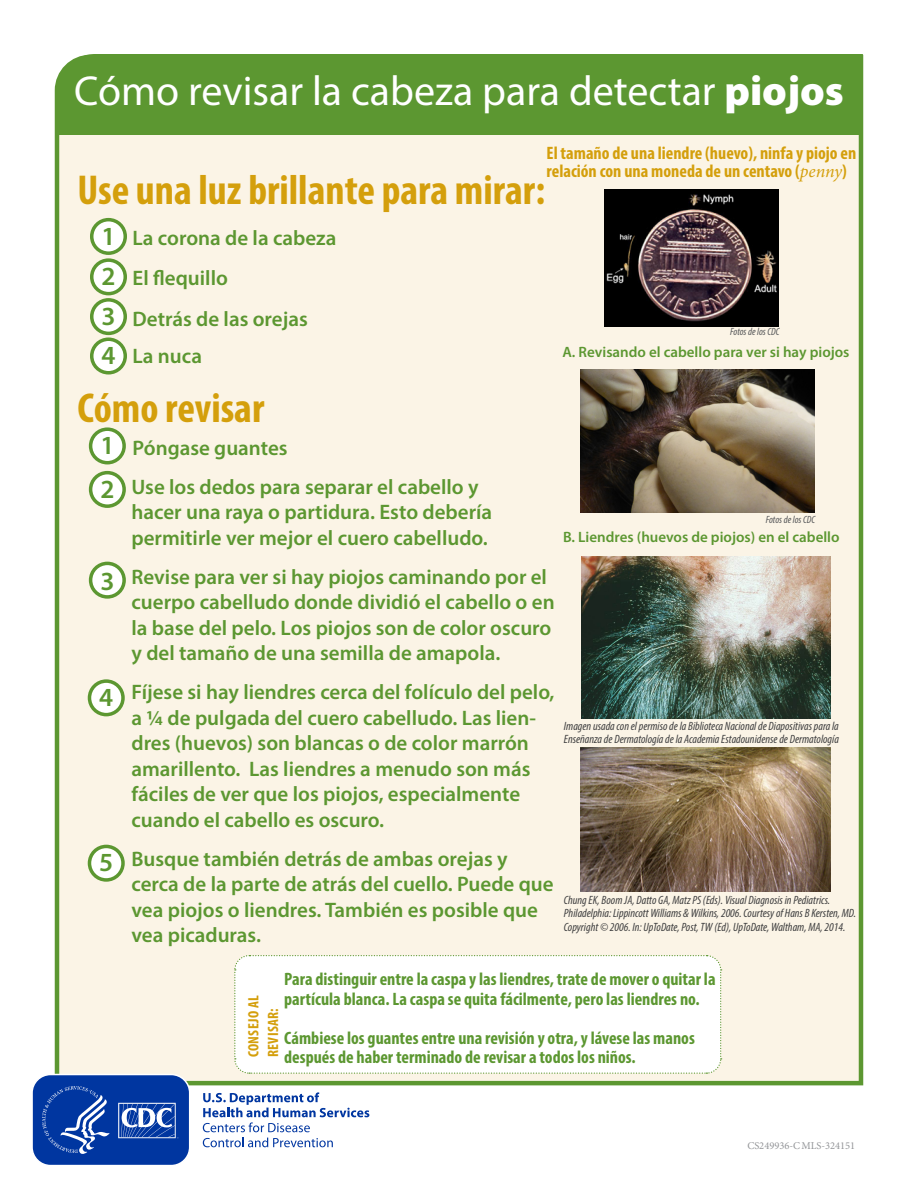
<style>
.page{position:relative;width:918px;height:1188px;background:#fff}
.page>*{position:absolute;margin:0;border:0;box-sizing:border-box;transform-origin:0 0}
.t1{font:700 condensed 42px "Myriad Pro";color:#d49f0c}
.t2{font:42px "Myriad Pro";color:#fff}
.t3{font:600 26.25px "Myriad Pro";color:#5c9731}
.t4{font:600 21px/25.5px "Myriad Pro";color:#5c9731}
.t5{font:700 condensed 18px/19.5px "Myriad Pro";color:#5c9731}
.t6{font:700 condensed 18px/18px "Myriad Pro";color:#d49f0c}
.t7{font:600 15px "Myriad Pro";color:#5c9731}
.t8{font:700 condensed 15px/19.5px "Myriad Pro";letter-spacing:.02em;color:#d49f0c}
.t9{font:italic condensed 12px/13.5px "Myriad Pro";color:#3e3e3f}
.t10{font:italic condensed 10.5px "Myriad Pro";color:#57585a}
.t11{font:10.5px "Minion Pro";color:#939598}
.s1{font-weight:900}
.s2{font-family:"Minion Pro";font-weight:400;font-style:italic;font-stretch:normal}
</style>
<div class="page">
<div style="left:54px;top:54px;width:810px;height:1032px;background:#fbf4e6"></div>
<div style="left:55px;top:54px;width:808px;height:81px;background:#5c9731"></div>
<div style="left:92px;top:220px;width:33px;height:33px;background:#fff;border-radius:50%"></div>
<div style="left:90px;top:218px;width:37px;height:37px;border:3px solid #5c9731;border-radius:50%"></div>
<svg style="left:91px;top:429px;width:33px;height:34px"></svg>
<div style="left:89px;top:427px;width:37px;height:37px;border:3px solid #5c9731;border-radius:50%"></div>
<div style="left:92px;top:300px;width:33px;height:33px;background:#fff;border-radius:50%"></div>
<div style="left:90px;top:298px;width:37px;height:37px;border:3px solid #5c9731;border-radius:50%"></div>
<svg style="left:91px;top:563px;width:33px;height:34px"></svg>
<div style="left:89px;top:562px;width:37px;height:37px;border:3px solid #5c9731;border-radius:50%"></div>
<div style="left:92px;top:260px;width:33px;height:34px;background:#fff;border-radius:50%"></div>
<div style="left:90px;top:258px;width:37px;height:37px;border:3px solid #5c9731;border-radius:50%"></div>
<div style="left:91px;top:473px;width:33px;height:33px;background:#fff;border-radius:50%"></div>
<div style="left:89px;top:471px;width:37px;height:37px;border:3px solid #5c9731;border-radius:50%"></div>
<svg style="left:92px;top:339px;width:33px;height:34px"></svg>
<div style="left:90px;top:338px;width:37px;height:37px;border:3px solid #5c9731;border-radius:50%"></div>
<svg style="left:89px;top:681px;width:34px;height:34px"></svg>
<div style="left:88px;top:679px;width:37px;height:37px;border:3px solid #5c9731;border-radius:50%"></div>
<img style="left:580px;top:369px;width:234px;height:144px">
<img style="left:605px;top:190px;width:173px;height:136px">
<svg style="left:234px;top:954px;width:488px;height:120px"></svg>
<svg style="left:89px;top:846px;width:34px;height:34px"></svg>
<div style="left:88px;top:845px;width:37px;height:37px;border:3px solid #5c9731;border-radius:50%"></div>
<img style="left:582px;top:557px;width:248px;height:161px">
<img style="left:580px;top:748px;width:250px;height:143px">
<svg style="left:203px;top:1092px;width:166px;height:40px"></svg>
<svg style="left:203px;top:1138px;width:130px;height:9px"></svg>
<svg style="left:32px;top:1074px;width:159px;height:91px"></svg>
<p class="t2" style="left:74px;top:65px;width:771px">Cómo revisar la cabeza para detectar <span class="s1">piojos</span></p>
<p class="t6" style="left:547px;top:143px;width:311px">El tamaño de una liendre (huevo), ninfa y piojo en relación con una moneda de un centavo (<span class="s2">penny</span>)</p>
<p class="t1" style="left:78px;top:164px;width:469px">Use una luz brillante para mirar:</p>
<p class="t4" style="left:133px;top:224px;width:205px">La corona de la cabeza</p>
<p class="t4" style="left:133px;top:265px;width:97px">El flequillo</p>
<p class="t4" style="left:133px;top:305px;width:177px">Detrás de las orejas</p>
<p class="t4" style="left:133px;top:343px;width:71px">La nuca</p>
<p class="t1" style="left:78px;top:382px;width:188px">Cómo revisar</p>
<p class="t4" style="left:133px;top:435px;width:157px">Póngase guantes</p>
<p class="t4" style="left:132px;top:474px;width:362px">Use los dedos para separar el cabello y hacer una raya o partidura. Esto debería permitirle ver mejor el cuero cabelludo.</p>
<p class="t4" style="left:132px;top:564px;width:425px">Revise para ver si hay piojos caminando por el cuerpo cabelludo donde dividió el cabello o en la base del pelo. Los piojos son de color oscuro y del tamaño de una semilla de amapola.</p>
<p class="t4" style="left:132px;top:679px;width:424px">Fíjese si hay liendres cerca del folículo del pelo, a ¼ de pulgada del cuero cabelludo. Las lien&shy;dres (huevos) son blancas o de color marrón amarillento. Las liendres a menudo son más fáciles de ver que los piojos, especialmente cuando el cabello es oscuro.</p>
<p class="t4" style="left:132px;top:846px;width:424px">Busque también detrás de ambas orejas y cerca de la parte de atrás del cuello. Puede que vea piojos o liendres. También es posible que vea picaduras.</p>
<p class="t3" style="left:101px;top:219px;width:16px">1</p>
<p class="t3" style="left:101px;top:259px;width:16px">2</p>
<p class="t3" style="left:101px;top:299px;width:16px">3</p>
<p class="t10" style="left:730px;top:326px;width:51px">Fotos de los CDC</p>
<p class="t7" style="left:562px;top:342px;width:289px">A. Revisando el cabello para ver si hay piojos</p>
<p class="t3" style="left:101px;top:339px;width:16px">4</p>
<p class="t3" style="left:100px;top:429px;width:16px">1</p>
<p class="t3" style="left:100px;top:472px;width:16px">2</p>
<p class="t10" style="left:766px;top:513px;width:51px">Fotos de los CDC</p>
<p class="t7" style="left:563px;top:528px;width:278px">B. Liendres (huevos de piojos) en el cabello</p>
<p class="t3" style="left:100px;top:564px;width:16px">3</p>
<p class="t3" style="left:99px;top:680px;width:16px">4</p>
<p class="t9" style="left:564px;top:719px;width:276px">Imagen usada con el permiso de la Biblioteca Nacional de Diapositivas para la<br>Enseñanza de Dermatología de la Academia Estadounidense de Dermatología</p>
<p class="t3" style="left:99px;top:846px;width:16px">5</p>
<p class="t9" style="left:564px;top:893px;width:294px">Chung EK, Boom JA, Datto GA, Matz PS (Eds). Visual Diagnosis in Pediatrics.<br>Philadelphia: Lippincott Williams &amp; Wilkins, 2006. Courtesy of Hans B Kersten, MD.<br>Copyright © 2006. In: UpToDate, Post, TW (Ed), UpToDate, Waltham, MA, 2014.</p>
<p class="t5" style="left:284px;top:969px;width:433px">Para distinguir entre la caspa y las liendres, trate de mover o quitar la partícula blanca. La caspa se quita fácilmente, pero las liendres no.</p>
<p class="t5" style="left:284px;top:1027px;width:412px">Cámbiese los guantes entre una revisión y otra, y lávese las manos después de haber terminado de revisar a todos los niños.</p>
<p class="t8" style="left:243px;top:1057px;width:63px;rotate:-90deg">CONSEJO AL<br>REVISAR:</p>
<p class="t11" style="left:747px;top:1138px;width:109px">CS249936-CMLS-324151</p>
</div>
